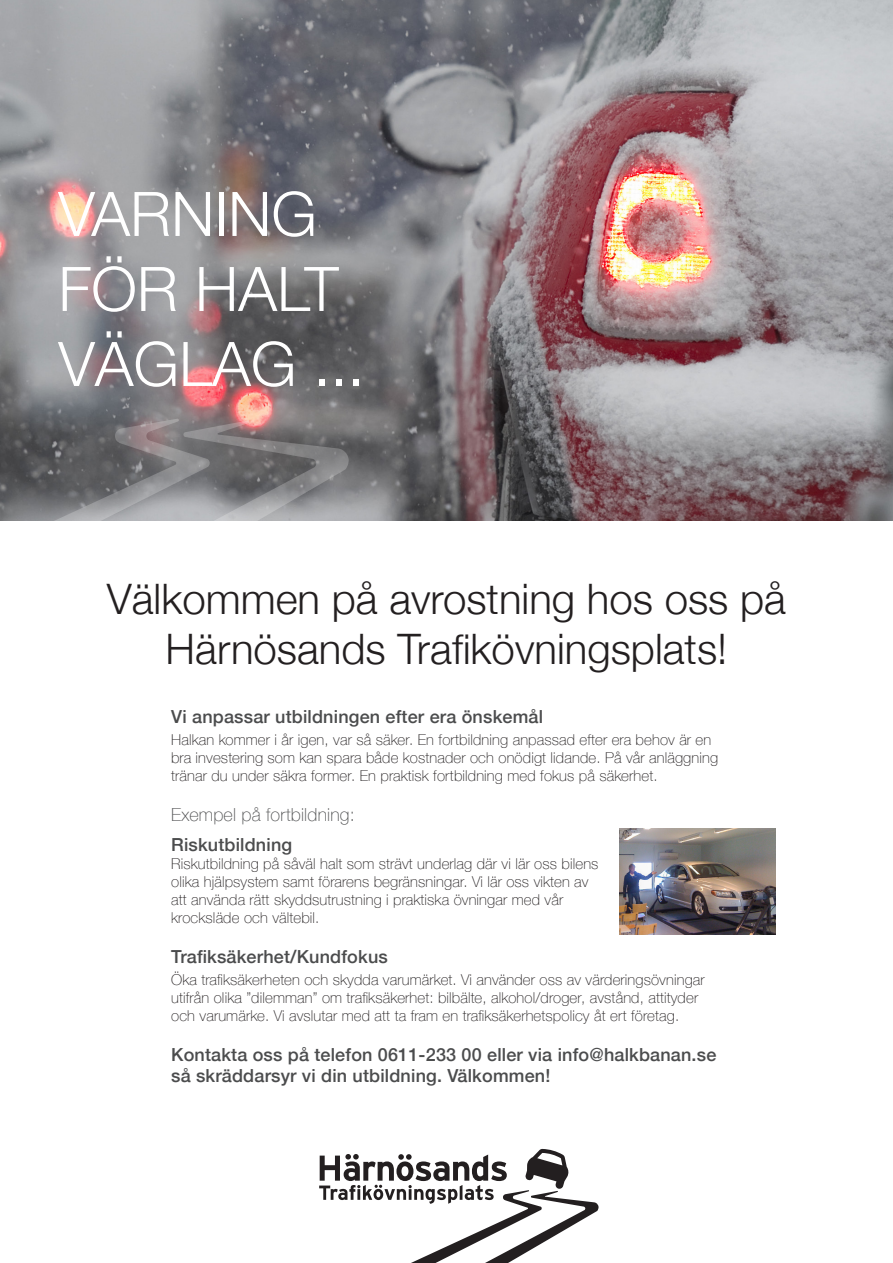
<style>
.page{position:relative;width:893px;height:1263px;background:#fff}
.page>*{position:absolute;margin:0;border:0;box-sizing:border-box;transform-origin:0 0}
.t1{font:300 61.5px "Helvetica Neue";color:#fff}
.t2{font:300 42px/50.4px "Helvetica Neue";color:#231f20;text-align:center}
.t3{font:500 18px/21.6px "Helvetica Neue";letter-spacing:.01em;color:#4b4c4d}
.t4{font:100 18px "Helvetica Neue";letter-spacing:.01em;color:#4b4c4d}
.t5{font:100 15px/18px "Helvetica Neue";letter-spacing:.01em;color:#231f20}
</style>
<div class="page">
<img style="left:0;top:0;width:893px;height:521px">
<svg style="left:210px;top:420px;width:139px;height:101px;background:#827f81"></svg>
<svg style="left:0;top:419px;width:210px;height:102px;background:#757477"></svg>
<svg style="left:319px;top:1149px;width:280px;height:114px"></svg>
<img style="left:620px;top:828px;width:156px;height:106px">
<p class="t1" style="left:58px;top:164px;width:260px">VARNING</p>
<p class="t1" style="left:58px;top:239px;width:282px">FÖR HALT</p>
<p class="t1" style="left:58px;top:314px;width:308px">VÄGLAG ...</p>
<p class="t2" style="left:107px;top:570px;width:681px">Välkommen på avrostning hos oss på<br>Härnösands Trafikövningsplats!</p>
<p class="t3" style="left:171px;top:704px;width:373px">Vi anpassar utbildningen efter era önskemål</p>
<p class="t5" style="left:171px;top:730px;width:548px">Halkan kommer i år igen, var så säker. En fortbildning anpassad efter era behov är en bra investering som kan spara både kostnader och onödigt lidande. På vår anläggning tränar du under säkra former. En praktisk fortbildning med fokus på säkerhet.</p>
<p class="t4" style="left:171px;top:801px;width:185px">Exempel på fortbildning:</p>
<p class="t3" style="left:171px;top:832px;width:123px">Riskutbildning</p>
<p class="t5" style="left:171px;top:854px;width:429px">Riskutbildning på såväl halt som strävt underlag där vi lär oss bilens olika hjälpsystem samt förarens begränsningar. Vi lär oss vikten av att använda rätt skyddsutrustning i praktiska övningar med vår krocksläde och vältebil.</p>
<p class="t3" style="left:171px;top:944px;width:218px">Trafiksäkerhet/Kundfokus</p>
<p class="t5" style="left:171px;top:970px;width:535px">Öka trafiksäkerheten och skydda varumärket. Vi använder oss av värderingsövningar utifrån olika ”dilemman” om trafiksäkerhet: bilbälte, alkohol/droger, avstånd, attityder och varumärke. Vi avslutar med att ta fram en trafiksäkerhetspolicy åt ert företag.</p>
<p class="t3" style="left:171px;top:1042px;width:547px">Kontakta oss på telefon 0611-233 00 eller via info@halkbanan.se så skräddarsyr vi din utbildning. Välkommen!</p>
</div>
